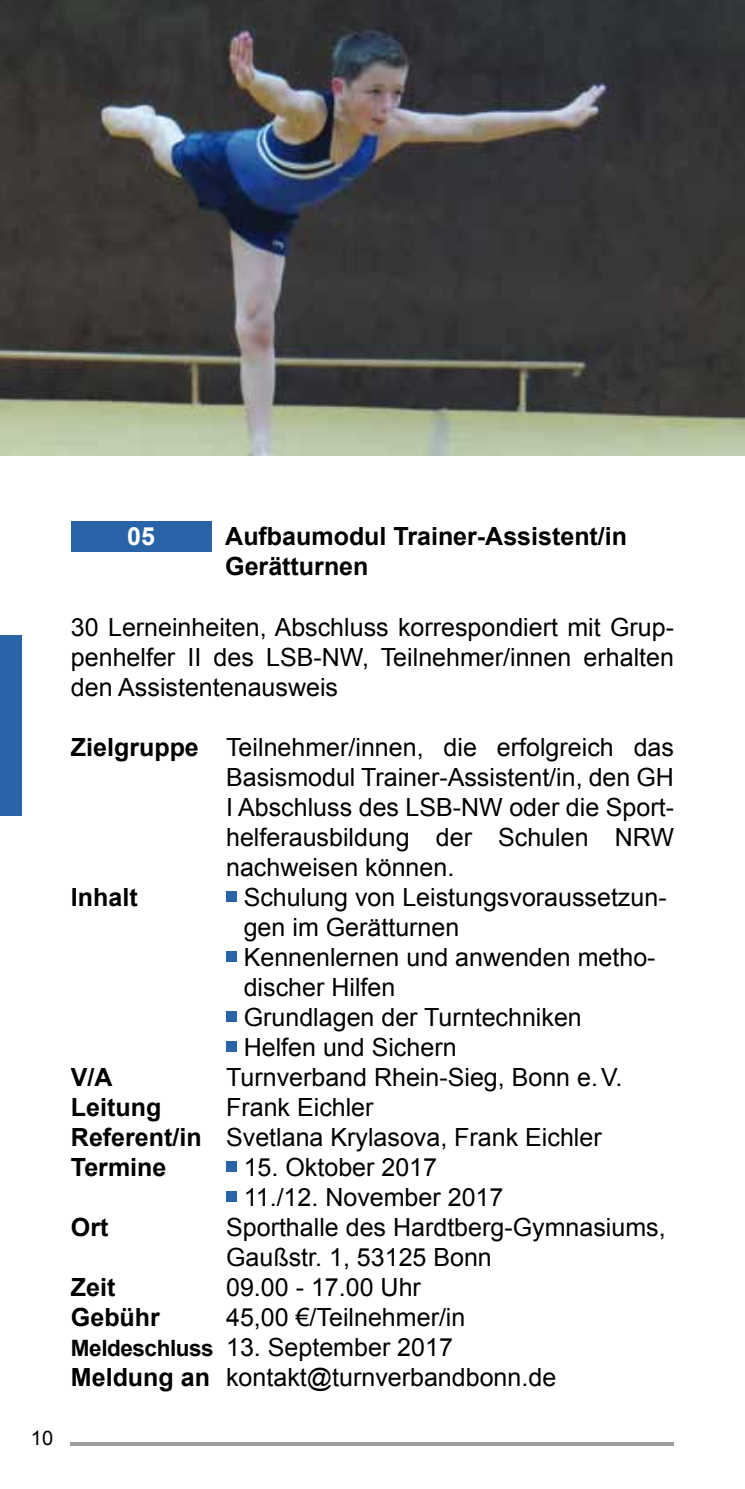
<style>
.page{position:relative;width:745px;height:1489px;background:#fff}
.page>*{position:absolute;margin:0;border:0;box-sizing:border-box;transform-origin:0 0}
.t1{font:25px/30px "Arial";color:#000}
.t2{font:700 25px/30px "Arial";color:#000}
.t3{font:700 25px "Arial";color:#fff}
.t4{font:20px "Arial";color:#000}
.s1{font-weight:700}
.s2{font-weight:700;font-size:22.5px}
</style>
<div class="page">
<hr style="left:71px;top:1442px;width:602px;height:3px;background:#9c9e9f">
<div style="left:0;top:635px;width:21px;height:180px;background:#2964a9"></div>
<div style="left:226px;top:891px;width:10px;height:10px;background:#2964a9"></div>
<div style="left:226px;top:951px;width:10px;height:10px;background:#2964a9"></div>
<div style="left:226px;top:1011px;width:10px;height:10px;background:#2964a9"></div>
<div style="left:226px;top:1041px;width:10px;height:10px;background:#2964a9"></div>
<div style="left:226px;top:1161px;width:10px;height:10px;background:#2964a9"></div>
<div style="left:226px;top:1191px;width:10px;height:10px;background:#2964a9"></div>
<div style="left:71px;top:521px;width:140px;height:30px;background:#2964a9"></div>
<img style="left:0;top:0;width:744px;height:455px">
<p class="t4" style="left:31px;top:1424px;width:24px">10</p>
<p class="t3" style="left:127px;top:520px;width:29px">05</p>
<p class="t2" style="left:225px;top:522px;width:403px">Aufbaumodul Trainer-Assistent/in<br>Gerätturnen</p>
<p class="t1" style="left:71px;top:612px;width:604px;text-align:justify">30 Lerneinheiten, Abschluss korrespondiert mit Grup&shy;penhelfer II des LSB-NW, Teilnehmer/innen erhalten den Assistentenausweis</p>
<p class="t1" style="left:226px;top:732px;width:449px;text-align:justify;text-indent:-155px"><span class="s1">Zielgruppe</span> Teilnehmer/innen, die erfolgreich das Basismodul Trainer-Assistent/in, den GH I Abschluss des LSB-NW oder die Sport&shy;helferausbildung der Schulen NRW nachweisen können.</p>
<p class="t2" style="left:71px;top:882px;width:68px">Inhalt</p>
<p class="t1" style="left:243px;top:882px;width:424px">Schulung von Leistungsvoraussetzun&shy;gen im Gerätturnen<br>Kennenlernen und anwenden metho&shy;discher Hilfen<br>Grundlagen der Turntechniken<br>Helfen und Sichern</p>
<p class="t2" style="left:71px;top:1062px;width:43px">V/A</p>
<p class="t1" style="left:226px;top:1062px;width:397px">Turnverband Rhein-Sieg, Bonn e.V.</p>
<p class="t2" style="left:71px;top:1092px;width:92px">Leitung</p>
<p class="t1" style="left:71px;top:1092px;width:532px;text-indent:155px">Frank Eichler<br><span class="s1">Referent/in</span> Svetlana Krylasova, Frank Eichler<br><span class="s1">Termine</span></p>
<p class="t1" style="left:243px;top:1152px;width:261px">15. Oktober 2017<br>11./12. November 2017</p>
<p class="t2" style="left:71px;top:1212px;width:39px">Ort</p>
<p class="t1" style="left:226px;top:1212px;width:441px">Sporthalle des Hardtberg-Gymnasiums,<br>Gaußstr. 1, 53125 Bonn</p>
<p class="t2" style="left:71px;top:1272px;width:46px">Zeit</p>
<p class="t1" style="left:226px;top:1272px;width:196px">09.00 - 17.00 Uhr</p>
<p class="t2" style="left:71px;top:1302px;width:90px">Gebühr</p>
<p class="t1" style="left:71px;top:1302px;width:486px;text-indent:155px">45,00 €/Teilnehmer/in<br><span class="s2">Meldeschluss</span> 13. September 2017<br><span class="s1">Meldung an</span> kontakt@turnverbandbonn.de</p>
</div>
